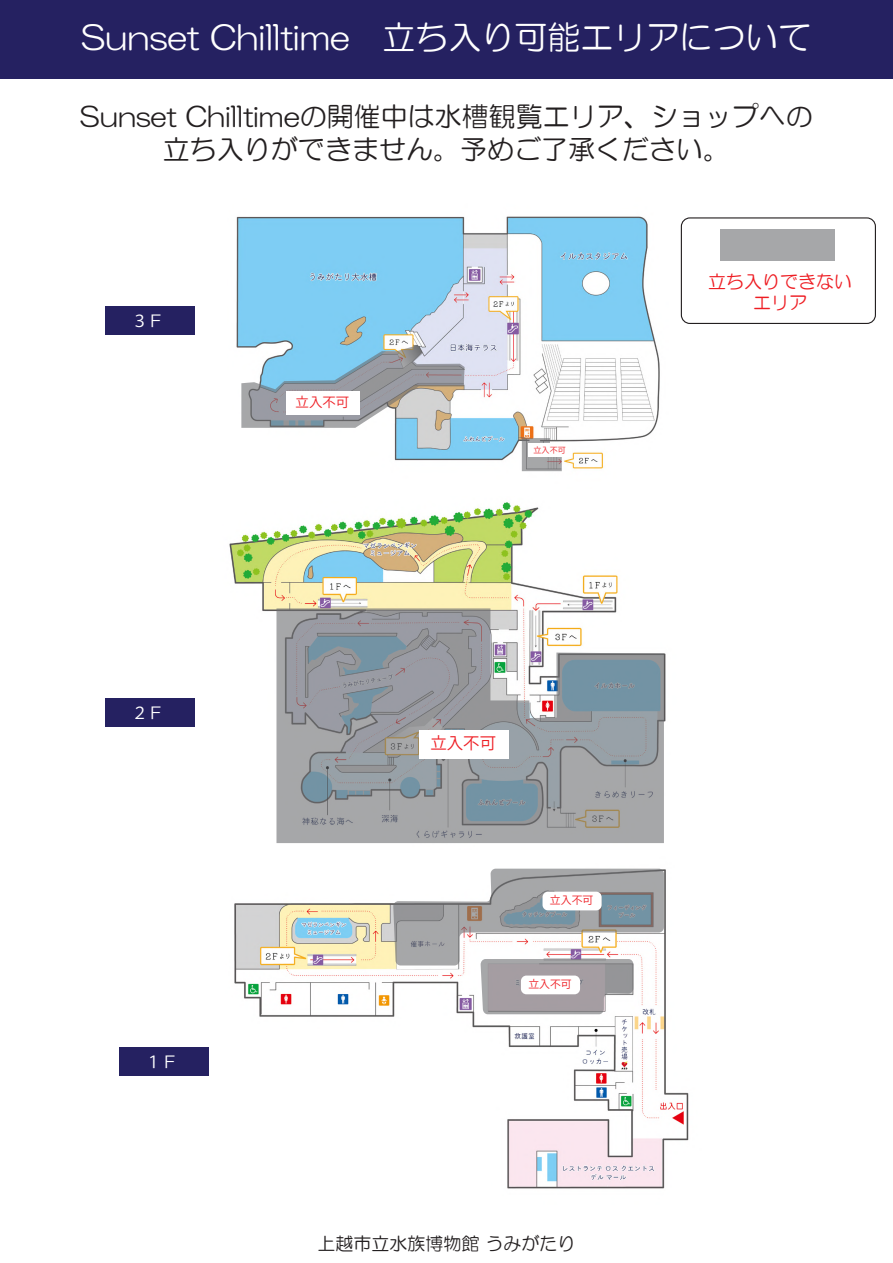
<style>
.page{position:relative;width:893px;height:1263px;background:#fff}
.page>*{position:absolute;margin:0;border:0;box-sizing:border-box;transform-origin:0 0}
.t1{font:33px "HG Maru Gothic MPRO";color:#fff}
.t2{font:27px/32.4px "HG Maru Gothic MPRO";color:#231f20;text-align:center}
.t3{font:18px "HG Maru Gothic MPRO";color:#231f20}
.t4{font:18px/21.6px "HG Maru Gothic MPRO";color:#ee1d23;text-align:center}
.t5{font:16.5px "Koz Go Pr 6 N";color:#fff}
.t6{font:16.5px "Koz Go Pr 6 N";color:#ee1d23}
.t7{font:13.5px "Koz Go Pr 6 N";color:#ee1d23}
.t8{font:10.8px "Koz Go Pr 6 N";color:#ee1d23}
.t9{font:7.95px "Koz Go Pr 6 N";color:#ee1d23}
</style>
<div class="page">
<img style="left:234px;top:868px;width:455px;height:321px">
<img style="left:229px;top:502px;width:437px;height:342px">
<img style="left:236px;top:216px;width:424px;height:256px">
<div style="left:0;top:0;width:893px;height:79px;background:#252161"></div>
<svg style="left:241px;top:345px;width:224px;height:83px;background:#a5b7c2"></svg>
<svg style="left:276px;top:608px;width:388px;height:235px;background:#9fa4a9"></svg>
<div style="left:286px;top:391px;width:74px;height:23px;background:#fff"></div>
<div style="left:120px;top:1047px;width:89px;height:29px;background:#252161"></div>
<div style="left:106px;top:698px;width:89px;height:29px;background:#252161"></div>
<div style="left:106px;top:306px;width:89px;height:29px;background:#252161"></div>
<div style="left:419px;top:730px;width:90px;height:28px;background:#fff"></div>
<svg style="left:393px;top:869px;width:271px;height:145px"></svg>
<div style="left:542px;top:892px;width:60px;height:18px;background:#fff;border-radius:5px"></div>
<div style="left:521px;top:975px;width:59px;height:19px;background:#fff;border-radius:5px"></div>
<svg style="left:518px;top:437px;width:44px;height:34px"></svg>
<div style="left:528px;top:443px;width:44px;height:14px;background:#fff"></div>
<div style="left:720px;top:229px;width:114px;height:32px;background:#a6a7a9"></div>
<div style="left:681px;top:217px;width:195px;height:107px;border:1px solid #231f20;border-radius:9px"></div>
<p class="t1" style="left:81px;top:20px;width:732px">Sunset Chilltime　立ち入り可能エリアについて</p>
<p class="t2" style="left:80px;top:100px;width:734px">Sunset Chilltimeの開催中は水槽観覧エリア、ショップへの立ち入りができません。予めご了承ください。</p>
<p class="t5" style="left:131px;top:312px;width:34px">３Ｆ</p>
<p class="t5" style="left:131px;top:704px;width:34px">２Ｆ</p>
<p class="t5" style="left:145px;top:1053px;width:34px">１Ｆ</p>
<p class="t7" style="left:296px;top:394px;width:55px">立入不可</p>
<p class="t9" style="left:534px;top:445px;width:34px">立入不可</p>
<p class="t6" style="left:430px;top:734px;width:67px">立入不可</p>
<p class="t8" style="left:550px;top:894px;width:45px">立入不可</p>
<p class="t8" style="left:528px;top:978px;width:45px">立入不可</p>
<p class="t3" style="left:317px;top:1234px;width:259px">上越市立水族博物館 うみがたり</p>
<p class="t4" style="left:708px;top:271px;width:145px">立ち入りできないエリア</p>
</div>
